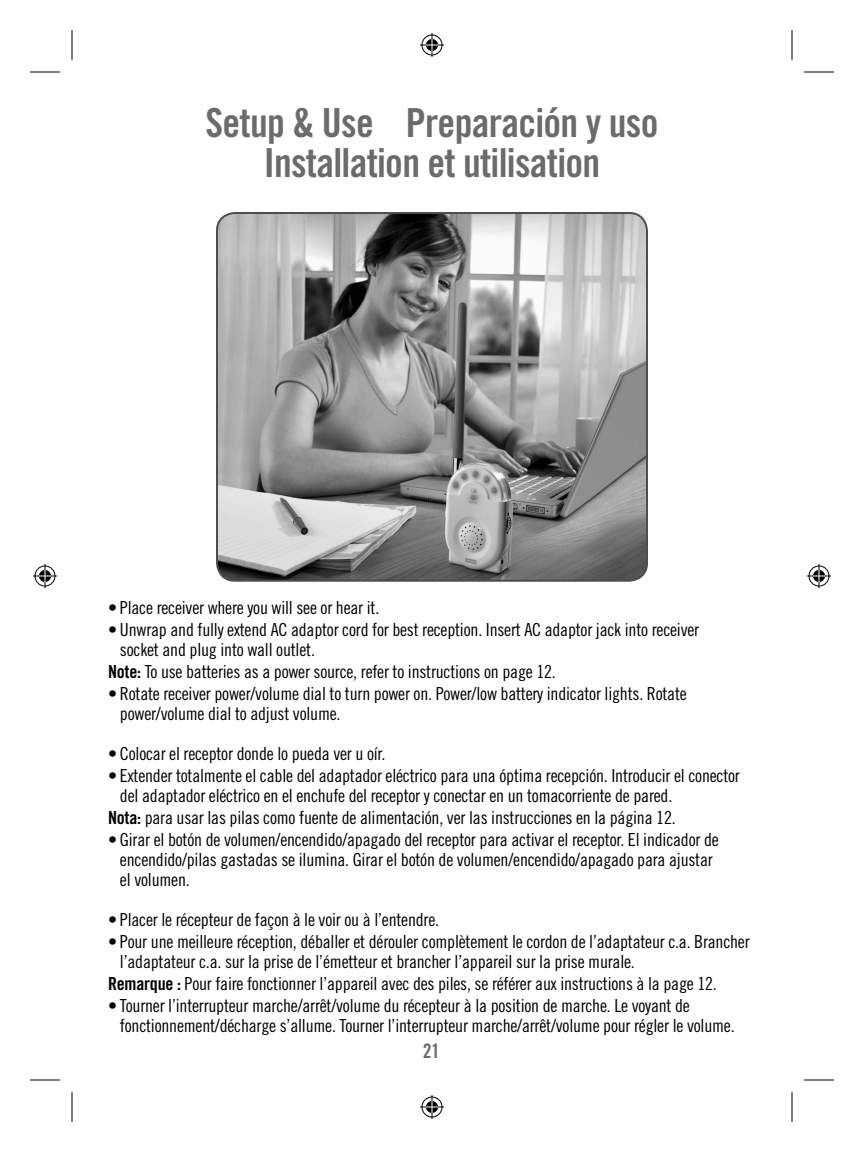
<style>
.page{position:relative;width:864px;height:1152px;background:#fff}
.page>*{position:absolute;margin:0;border:0;box-sizing:border-box;transform-origin:0 0}
.t1{font:40px/40px "Trade Gothic LT Std Bd Cn 20";letter-spacing:-.02em;color:#6b6b6b;text-align:center}
.t2{font:20px "Trade Gothic LT Std Bd Cn 20";color:#6b6b6b}
.t3{font:18px/20px "Trade Gothic LT Std Cn 18";letter-spacing:-.01em;color:#000}
.s1{font-family:"Trade Gothic LT Std Bd Cn 20"}
</style>
<div class="page">
<img style="left:217px;top:213px;width:430px;height:368px;border-radius:18px">
<div style="left:216px;top:212px;width:432px;height:370px;border:2px solid #4e4e4e;border-radius:18px"></div>
<hr style="left:30px;top:72px;width:30px;height:1px;background:#000">
<hr style="left:804px;top:72px;width:30px;height:1px;background:#000">
<hr style="left:30px;top:1080px;width:30px;height:1px;background:#000">
<hr style="left:804px;top:1080px;width:30px;height:1px;background:#000">
<hr style="left:72px;top:30px;width:1px;height:30px;background:#000">
<hr style="left:72px;top:1092px;width:1px;height:30px;background:#000">
<hr style="left:792px;top:30px;width:1px;height:30px;background:#000">
<hr style="left:792px;top:1092px;width:1px;height:30px;background:#000">
<svg style="left:420px;top:33px;width:24px;height:24px"></svg>
<svg style="left:420px;top:1095px;width:24px;height:24px"></svg>
<svg style="left:33px;top:564px;width:24px;height:24px"></svg>
<svg style="left:807px;top:564px;width:24px;height:24px"></svg>
<h1 class="t1" style="left:206px;top:106px;width:454px">Setup &amp; Use Preparación y uso<br>Installation et utilisation</h1>
<p class="t3" style="left:108px;top:599px;width:273px">• Place receiver where you will see or hear it.</p>
<p class="t3" style="left:120px;top:621px;width:581px;text-indent:-12px">• Unwrap and fully extend AC adaptor cord for best reception. Insert AC adaptor jack into receiver socket and plug into wall outlet.</p>
<p class="t3" style="left:108px;top:663px;width:449px"><span class="s1">Note:</span> To use batteries as a power source, refer to instructions on page 12.</p>
<p class="t3" style="left:120px;top:685px;width:568px;text-indent:-12px">• Rotate receiver power/volume dial to turn power on. Power/low battery indicator lights. Rotate power/volume dial to adjust volume.</p>
<p class="t3" style="left:108px;top:745px;width:279px">• Colocar el receptor donde lo pueda ver u oír.</p>
<p class="t3" style="left:120px;top:767px;width:621px;text-indent:-12px">• Extender totalmente el cable del adaptador eléctrico para una óptima recepción. Introducir el conector del adaptador eléctrico en el enchufe del receptor y conectar en un tomacorriente de pared.</p>
<p class="t3" style="left:108px;top:809px;width:569px"><span class="s1">Nota:</span> para usar las pilas como fuente de alimentación, ver las instrucciones en la página 12.</p>
<p class="t3" style="left:120px;top:831px;width:600px;text-indent:-12px">• Girar el botón de volumen/encendido/apagado del receptor para activar el receptor. El indicador de encendido/pilas gastadas se ilumina. Girar el botón de volumen/encendido/apagado para ajustar el volumen.</p>
<p class="t3" style="left:108px;top:911px;width:333px">• Placer le récepteur de façon à le voir ou à l’entendre.</p>
<p class="t3" style="left:120px;top:933px;width:631px;text-indent:-12px">• Pour une meilleure réception, déballer et dérouler complètement le cordon de l’adaptateur c.a. Brancher l’adaptateur c.a. sur la prise de l’émetteur et brancher l’appareil sur la prise murale.</p>
<p class="t3" style="left:108px;top:975px;width:610px"><span class="s1">Remarque :</span> Pour faire fonctionner l’appareil avec des piles, se référer aux instructions à la page 12.</p>
<p class="t3" style="left:120px;top:997px;width:616px;text-indent:-12px">• Tourner l’interrupteur marche/arrêt/volume du récepteur à la position de marche. Le voyant de fonctionnement/décharge s’allume. Tourner l’interrupteur marche/arrêt/volume pour régler le volume.</p>
<p class="t2" style="left:423px;top:1044px;width:19px">21</p>
</div>
